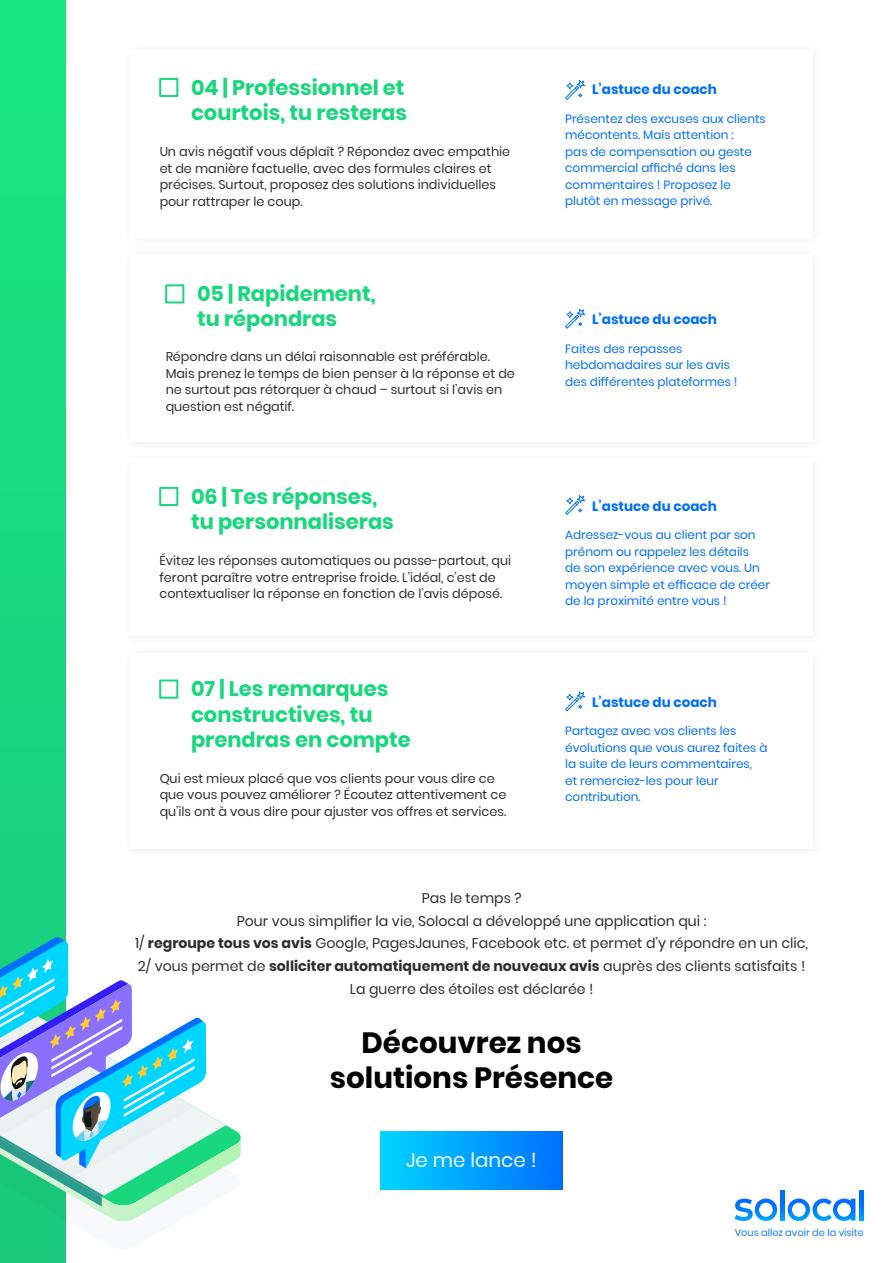
<style>
.page{position:relative;width:893px;height:1263px;background:#fff}
.page>*{position:absolute;margin:0;border:0;box-sizing:border-box;transform-origin:0 0}
.t1{font:700 29.25px/35.1px "Poppins";color:#000;text-align:center}
.t2{font:700 21px/25.2px "Poppins";color:#19d77d}
.t3{font:19.8px "Poppins";color:#fff}
.t4{font:14.1px/22.8px "Poppins";color:#1d1d1d;text-align:center}
.t5{font:700 13.5px "Poppins";color:#006eff}
.t6{font:12.75px/16.5px "Poppins";color:#1d1d1d}
.t7{font:12px/16.5px "Poppins";color:#006eff}
.t8{font:9.75px "Poppins";color:#006eff}
.s1{font-weight:700}
</style>
<div class="page">
<svg style="left:780px;top:1190px;width:5px;height:30px"></svg>
<svg style="left:859px;top:1190px;width:5px;height:30px"></svg>
<svg style="left:734px;top:1198px;width:43px;height:23px"></svg>
<svg style="left:788px;top:1198px;width:67px;height:23px"></svg>
<svg style="left:159px;top:487px;width:19px;height:19px"></svg>
<svg style="left:165px;top:284px;width:19px;height:19px"></svg>
<svg style="left:159px;top:679px;width:19px;height:19px"></svg>
<div style="left:381px;top:1131px;width:181px;height:59px;background:linear-gradient(to right,#00d5ff,#006fff)"></div>
<svg style="left:159px;top:78px;width:19px;height:19px"></svg>
<svg style="left:565px;top:691px;width:20px;height:21px"></svg>
<svg style="left:565px;top:495px;width:20px;height:20px"></svg>
<svg style="left:565px;top:308px;width:20px;height:21px"></svg>
<svg style="left:565px;top:80px;width:20px;height:20px"></svg>
<div style="left:0;top:0;width:65px;height:1263px;background:#19db80"></div>
<div style="left:0;top:1222px;width:66px;height:27px;background:#19c97d"></div>
<svg style="left:0;top:937px;width:241px;height:285px"></svg>
<h2 class="t2" style="left:191px;top:75px;width:218px">04 | Professionnel et courtois, tu resteras</h2>
<p class="t6" style="left:160px;top:144px;width:352px">Un avis négatif vous déplaît ? Répondez avec empathie et de manière factuelle, avec des formules claires et précises. Surtout, proposez des solutions individuelles pour rattraper le coup.</p>
<h2 class="t2" style="left:197px;top:281px;width:180px">05 | Rapidement, tu répondras</h2>
<p class="t6" style="left:166px;top:349px;width:351px">Répondre dans un délai raisonnable est préférable.<br>Mais prenez le temps de bien penser à la réponse et de ne surtout pas rétorquer à chaud – surtout si l’avis en question est négatif.</p>
<h2 class="t2" style="left:191px;top:484px;width:204px">06 | Tes réponses, tu personnaliseras</h2>
<p class="t6" style="left:160px;top:553px;width:353px">Évitez les réponses automatiques ou passe-partout, qui feront paraître votre entreprise froide. L’idéal, c’est de contextualiser la réponse en fonction de l’avis déposé.</p>
<h2 class="t2" style="left:191px;top:676px;width:221px">07 | Les remarques constructives, tu prendras en compte</h2>
<p class="t6" style="left:160px;top:770px;width:348px">Qui est mieux placé que vos clients pour vous dire ce que vous pouvez améliorer ? Écoutez attentivement ce qu’ils ont à vous dire pour ajuster vos offres et services.</p>
<p class="t5" style="left:592px;top:82px;width:126px">L’astuce du coach</p>
<p class="t7" style="left:565px;top:111px;width:202px">Présentez des excuses aux clients mécontents. Mais attention :<br>pas de compensation ou geste commercial affiché dans les commentaires ! Proposez le plutôt en message privé.</p>
<p class="t5" style="left:592px;top:312px;width:126px">L’astuce du coach</p>
<p class="t7" style="left:565px;top:340px;width:174px">Faites des repasses hebdomadaires sur les avis des différentes plateformes !</p>
<p class="t5" style="left:592px;top:498px;width:126px">L’astuce du coach</p>
<p class="t7" style="left:565px;top:527px;width:206px">Adressez-vous au client par son prénom ou rappelez les détails<br>de son expérience avec vous. Un moyen simple et efficace de créer de la proximité entre vous !</p>
<p class="t5" style="left:592px;top:694px;width:126px">L’astuce du coach</p>
<p class="t7" style="left:565px;top:723px;width:204px">Partagez avec vos clients les évolutions que vous aurez faites à la suite de leurs commentaires,<br>et remerciez-les pour leur contribution.</p>
<p class="t4" style="left:135px;top:887px;width:674px">Pas le temps ?<br>Pour vous simplifier la vie, Solocal a développé une application qui :<br>1/ <span class="s1">regroupe tous vos avis</span> Google, PagesJaunes, Facebook etc. et permet d’y répondre en un clic, 2/ vous permet de <span class="s1">solliciter automatiquement de nouveaux avis</span> auprès des clients satisfaits !<br>La guerre des étoiles est déclarée !</p>
<h1 class="t1" style="left:330px;top:1025px;width:285px">Découvrez nos solutions Présence</h1>
<h3 class="t3" style="left:406px;top:1148px;width:132px">Je me lance !</h3>
<p class="t8" style="left:735px;top:1227px;width:131px">Vous allez avoir de la visite</p>
</div>
